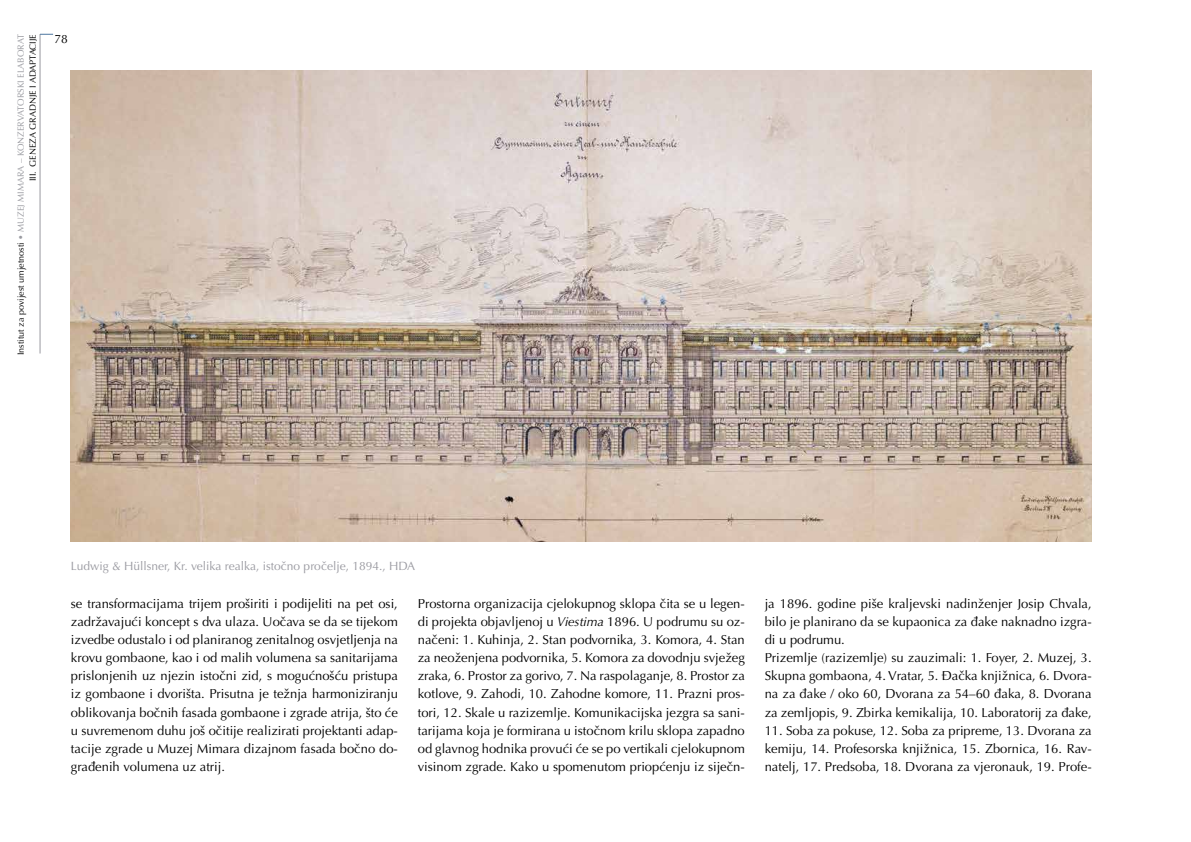
<style>
.page{position:relative;width:1191px;height:842px;background:#fff}
.page>*{position:absolute;margin:0;border:0;box-sizing:border-box;transform-origin:0 0}
.t1{font:13px/18.1px "Optima LT Pro";color:#000;text-align:justify}
.t2{font:12px "Optima LT Pro";color:#9a9aa1}
.t3{font:12px "Optima LT Pro";color:#000}
.t4{font:9px/11.8px "Optima LT Pro";color:#000;text-align:right}
.s1{color:#999aa0}
.s2{font-style:italic}
</style>
<div class="page">
<hr style="left:40px;top:34px;width:1px;height:319px;background:#999aa0">
<svg style="left:40px;top:34px;width:13px;height:1px"></svg>
<img style="left:71px;top:71px;width:1020px;height:470px">
<p class="t4" style="left:15px;top:355px;width:323px;rotate:-90deg">Institut za povijest umjetnosti <span class="s1">• MUZEJ MIMARA – KONZERVATORSKI ELABORAT<br></span>III. GENEZA GRADNJE I ADAPTACIJE</p>
<p class="t3" style="left:54px;top:31px;width:15px">78</p>
<p class="t2" style="left:71px;top:558px;width:346px">Ludwig &amp; Hüllsner, Kr. velika realka, istočno pročelje, 1894., HDA</p>
<p class="t1" style="left:71px;top:594px;width:328px">se transformacijama trijem proširiti i podijeliti na pet osi, zadržavajući koncept s dva ulaza. Uočava se da se tijekom izvedbe odustalo i od planiranog zenitalnog osvjetljenja na krovu gombaone, kao i od malih volumena sa sanitarijama prislonjenih uz njezin istočni zid, s mogućnošću pristupa iz gombaone i dvorišta. Prisutna je težnja harmoniziranju oblikovanja bočnih fasada gombaone i zgrade atrija, što će u suvremenom duhu još očitije realizirati projektanti adap&shy;tacije zgrade u Muzej Mimara dizajnom fasada bočno do&shy;građenih volumena uz atrij.</p>
<p class="t1" style="left:418px;top:594px;width:328px">Prostorna organizacija cjelokupnog sklopa čita se u legen&shy;di projekta objavljenoj u <span class="s2">Viestima</span> 1896. U podrumu su oz&shy;načeni: 1. Kuhinja, 2. Stan podvornika, 3. Komora, 4. Stan za neoženjena podvornika, 5. Komora za dovodnju svježeg zraka, 6. Prostor za gorivo, 7. Na raspolaganje, 8. Prostor za kotlove, 9. Zahodi, 10. Zahodne komore, 11. Prazni pros&shy;tori, 12. Skale u razizemlje. Komunikacijska jezgra sa sani&shy;tarijama koja je formirana u istočnom krilu sklopa zapadno od glavnog hodnika provući će se po vertikali cjelokupnom visinom zgrade. Kako u spomenutom priopćenju iz siječn-</p>
<p class="t1" style="left:764px;top:594px;width:328px;text-align:left">ja 1896. godine piše kraljevski nadinženjer Josip Chvala, bilo je planirano da se kupaonica za đake naknadno izgra&shy;di u podrumu.<br>Prizemlje (razizemlje) su zauzimali: 1. Foyer, 2. Muzej, 3.<br>Skupna gombaona, 4. Vratar, 5. Đačka knjižnica, 6. Dvora&shy;na za đake / oko 60, Dvorana za 54–60 đaka, 8. Dvorana za zemljopis, 9. Zbirka kemikalija, 10. Laboratorij za đake,</p>
<p class="t1" style="left:764px;top:721px;width:328px">11. Soba za pokuse, 12. Soba za pripreme, 13. Dvorana za kemiju, 14. Profesorska knjižnica, 15. Zbornica, 16. Rav&shy;natelj, 17. Predsoba, 18. Dvorana za vjeronauk, 19. Profe-</p>
</div>
